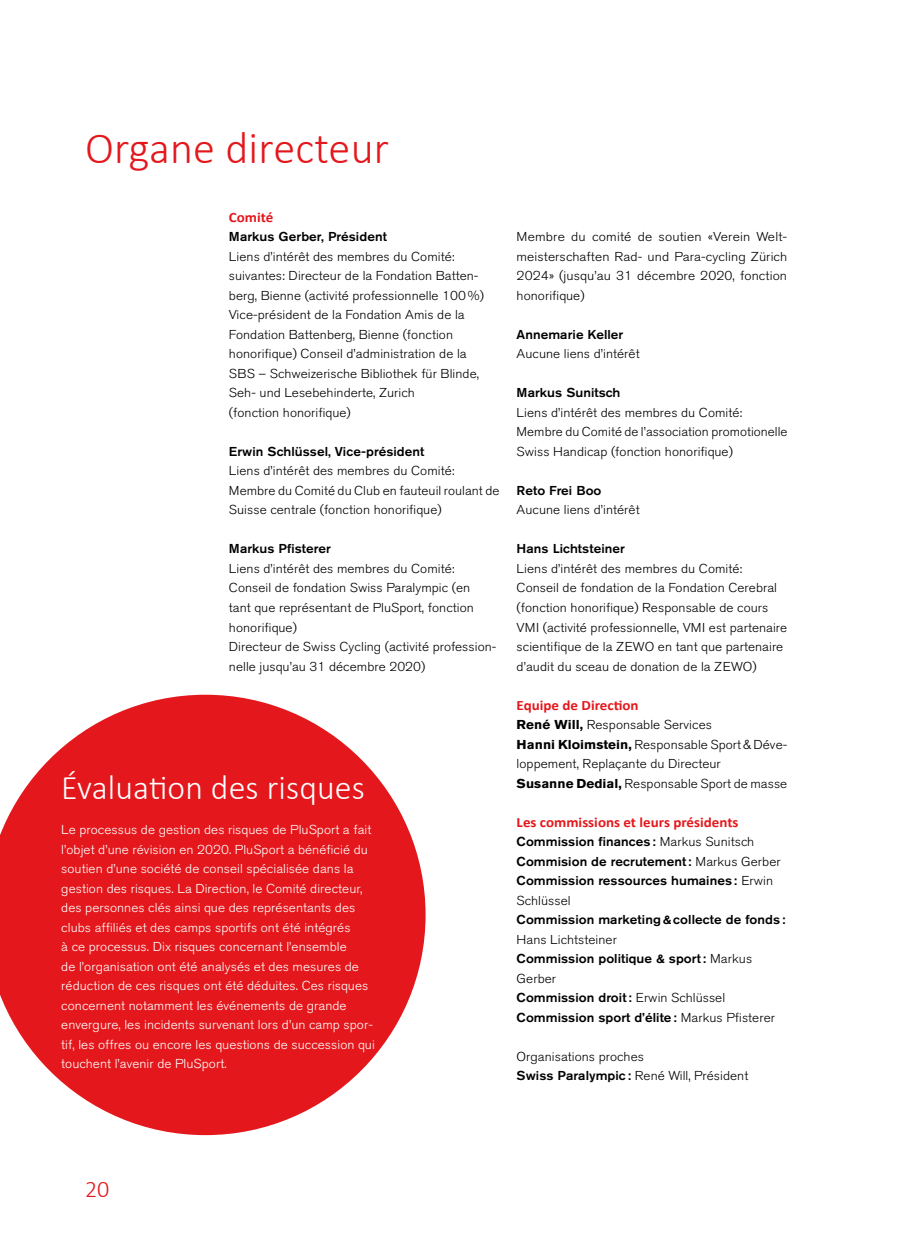
<style>
.page{position:relative;width:915px;height:1234px;background:#fff}
.page>*{position:absolute;margin:0;border:0;box-sizing:border-box;transform-origin:0 0}
.französisch_01_hauptitel_f{font:300 45px "Calibri";letter-spacing:.005em;color:#e4181c}
.deutsch_01_hauptitel_kleiner{font:300 34.5px "Calibri";letter-spacing:.005em;color:#fff}
.t1{font:300 24px "Calibri";color:#e4181c}
.französisch_zwischentitel_rot_f{font:700 14.25px "Calibri";color:#e4181c;scale:1.05 1}
.deutsch_01_lauftext_oe{font:300 12.9px/19.5px "Akzidenz Grotesk BE";letter-spacing:.005em;color:#000;scale:1.05 1}
.deutsch_01_lauftext_oe-2{font:300 12.9px/19.5px "Akzidenz Grotesk BE";letter-spacing:.005em;color:#fff;scale:1.05 1}
.deutsch_01_lauftext_oe-3{font:500 12.9px/19.5px "Akzidenz Grotesk BE";letter-spacing:.005em;color:#000;scale:1.05 1}
.deutsch_01_lauftext_oe-4{font:300 12.9px/19.5px "Akzidenz Grotesk BE";letter-spacing:.005em;color:#000;text-align:justify;scale:1.07 1}
.deutsch_01_lauftext_oe-5{font:300 12.9px/19.5px "Akzidenz Grotesk BE";letter-spacing:.005em;color:#000;scale:1.04 1}
.s1{font-weight:700}
.s2{font-weight:300}
.s3{font-weight:500}
</style>
<div class="page">
<svg style="left:0;top:694px;width:425px;height:440px;fill:#e4181c"></svg>
<h2 class="französisch_01_hauptitel_f" style="left:85px;top:120px;width:305px">Organe directeur</h2>
<h3 class="französisch_zwischentitel_rot_f" style="left:229px;top:208px;width:44px">Comité</h3>
<p class="deutsch_01_lauftext_oe-3" style="left:229px;top:227px;width:152px">Markus Gerber, Président</p>
<p class="deutsch_01_lauftext_oe" style="left:229px;top:247px;width:216px">Liens d’intérêt des membres du Comité:</p>
<p class="deutsch_01_lauftext_oe" style="left:229px;top:266px;width:244px">suivantes: Directeur de la Fondation Batten&shy;berg, Bienne (activité professionnelle 100%)</p>
<p class="deutsch_01_lauftext_oe" style="left:229px;top:305px;width:239px">Vice-président de la Fondation Amis de la Fondation Battenberg, Bienne (fonction honorifique) Conseil d’administration de la SBS – Schweizerische Bibliothek für Blinde, Seh- und Lesebehinderte, Zurich</p>
<p class="deutsch_01_lauftext_oe" style="left:229px;top:403px;width:118px">(fonction honorifique)</p>
<p class="deutsch_01_lauftext_oe-3" style="left:229px;top:441px;width:187px">Erwin Schlüssel, Vice-président</p>
<p class="deutsch_01_lauftext_oe" style="left:229px;top:461px;width:216px">Liens d’intérêt des membres du Comité:</p>
<p class="deutsch_01_lauftext_oe" style="left:229px;top:481px;width:259px">Membre du Comité du Club en fauteuil roulant de<br>Suisse centrale (fonction honorifique)</p>
<p class="deutsch_01_lauftext_oe-3" style="left:229px;top:539px;width:99px">Markus Pfisterer</p>
<p class="deutsch_01_lauftext_oe" style="left:229px;top:559px;width:216px">Liens d’intérêt des membres du Comité:</p>
<p class="deutsch_01_lauftext_oe" style="left:229px;top:578px;width:235px">Conseil de fondation Swiss Paralympic (en tant que représentant de PluSport, fonction honorifique)</p>
<p class="deutsch_01_lauftext_oe" style="left:229px;top:637px;width:256px">Directeur de Swiss Cycling (activité profession&shy;nelle jusqu’au 31 décembre 2020)</p>
<h2 class="deutsch_01_hauptitel_kleiner" style="left:61px;top:766px;width:305px">Évaluation des risques</h2>
<p class="deutsch_01_lauftext_oe-2" style="left:61px;top:819px;width:300px">Le processus de gestion des risques de PluSport a fait l’objet d’une révision en 2020. PluSport a bénéficié du soutien d’une société de conseil spécialisée dans la gestion des risques. La Direction, le Comité directeur, des personnes clés ainsi que des représentants des clubs affiliés et des camps sportifs ont été intégrés<br>à ce processus. Dix risques concernant l’ensemble<br>de l’organisation ont été analysés et des mesures de réduction de ces risques ont été déduites. Ces risques concernent notamment les événements de grande envergure, les incidents survenant lors d’un camp spor&shy;tif, les offres ou encore les questions de succession qui touchent l’avenir de PluSport.</p>
<p class="deutsch_01_lauftext_oe-4" style="left:516px;top:227px;width:254px">Membre du comité de soutien «Verein Welt&shy;meisterschaften Rad- und Para-cycling Zürich 2024» (jusqu’au 31 décembre 2020, fonction honorifique)</p>
<p class="deutsch_01_lauftext_oe-3" style="left:516px;top:324px;width:103px">Annemarie Keller</p>
<p class="deutsch_01_lauftext_oe" style="left:516px;top:344px;width:119px">Aucune liens d’intérêt</p>
<p class="deutsch_01_lauftext_oe-3" style="left:516px;top:383px;width:100px">Markus Sunitsch</p>
<p class="deutsch_01_lauftext_oe" style="left:516px;top:403px;width:216px">Liens d’intérêt des membres du Comité:</p>
<p class="deutsch_01_lauftext_oe-5" style="left:516px;top:422px;width:262px">Membre du Comité de l’association promotionelle<br>Swiss Handicap (fonction honorifique)</p>
<p class="deutsch_01_lauftext_oe-3" style="left:516px;top:480px;width:82px">Reto Frei Boo</p>
<p class="deutsch_01_lauftext_oe" style="left:516px;top:500px;width:119px">Aucune liens d’intérêt</p>
<p class="deutsch_01_lauftext_oe-3" style="left:516px;top:539px;width:104px">Hans Lichtsteiner</p>
<p class="deutsch_01_lauftext_oe" style="left:516px;top:559px;width:216px">Liens d’intérêt des membres du Comité:</p>
<p class="deutsch_01_lauftext_oe" style="left:516px;top:578px;width:259px">Conseil de fondation de la Fondation Cerebral (fonction honorifique) Responsable de cours VMI (activité professionnelle, VMI est partenaire scientifique de la ZEWO en tant que partenaire d’audit du sceau de donation de la ZEWO)</p>
<h3 class="französisch_zwischentitel_rot_f" style="left:516px;top:695px;width:118px">Equipe de Direction</h3>
<p class="deutsch_01_lauftext_oe" style="left:516px;top:715px;width:187px"><span class="s1">René Will,</span> Responsable Services</p>
<p class="deutsch_01_lauftext_oe" style="left:516px;top:734px;width:259px"><span class="s1">Hanni Kloimstein,</span> Responsable Sport&amp;Déve&shy;loppement, Replaçante du Directeur</p>
<p class="deutsch_01_lauftext_oe" style="left:516px;top:773px;width:259px"><span class="s1">Susanne Dedial,</span> Responsable Sport de masse</p>
<h3 class="französisch_zwischentitel_rot_f" style="left:516px;top:812px;width:213px">Les commissions et leurs présidents</h3>
<p class="deutsch_01_lauftext_oe-3" style="left:516px;top:831px;width:228px">Commission finances : <span class="s2">Markus Sunitsch</span></p>
<p class="deutsch_01_lauftext_oe-3" style="left:516px;top:851px;width:253px">Commision de recrutement: <span class="s2">Markus Gerber</span></p>
<p class="deutsch_01_lauftext_oe-3" style="left:516px;top:870px;width:246px">Commission ressources humaines : <span class="s2">Erwin<br>Schlüssel</span></p>
<p class="deutsch_01_lauftext_oe-3" style="left:516px;top:909px;width:257px">Commission marketing&amp;collecte de fonds :<br><span class="s2">Hans Lichtsteiner</span></p>
<p class="deutsch_01_lauftext_oe-3" style="left:516px;top:948px;width:226px">Commission politique &amp; sport: <span class="s2">Markus<br>Gerber</span></p>
<p class="deutsch_01_lauftext_oe-3" style="left:516px;top:987px;width:200px">Commission droit: <span class="s2">Erwin Schlüssel</span></p>
<p class="deutsch_01_lauftext_oe-3" style="left:516px;top:1007px;width:247px">Commission sport d’élite: <span class="s2">Markus Pfisterer</span></p>
<p class="deutsch_01_lauftext_oe" style="left:516px;top:1046px;width:123px">Organisations proches</p>
<p class="deutsch_01_lauftext_oe" style="left:516px;top:1066px;width:222px"><span class="s3">Swiss Paralympic :</span> René Will, Président</p>
<h3 class="t1" style="left:85px;top:1174px;width:26px">20</h3>
</div>
